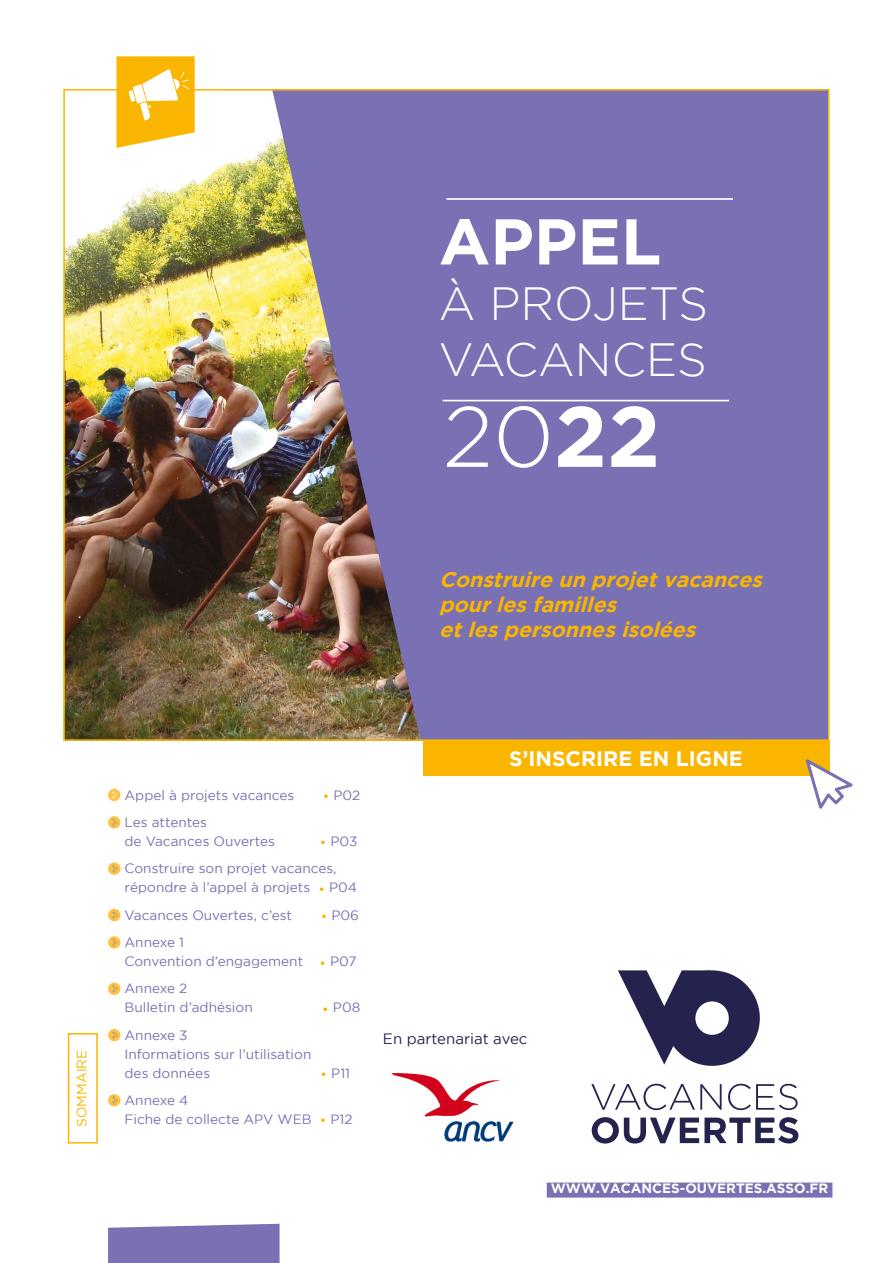
<style>
.page{position:relative;width:893px;height:1263px;background:#fff}
.page>*{position:absolute;margin:0;border:0;box-sizing:border-box;transform-origin:0 0}
.t1{font:300 85.5px "Gotham";color:#fff}
.t2{font:700 64.5px "Gotham";color:#fff}
.t3{font:300 46.5px/55.8px "Gotham";color:#fff}
.t4{font:italic 700 21px/25.2px "Gotham";color:#f9b500}
.t5{font:700 21px "Gotham";color:#fff}
.t6{font:15px "Gotham";color:#24234d}
.t7{font:13.5px/18.9px "Gotham";color:#7971b3}
.t8{font:700 13.5px "Gotham";color:#fff}
.t9{font:13.5px "Gotham";color:#f9b500}
.s1{font-weight:700}
.s2{color:#f9b500}
</style>
<div class="page">
<div style="left:226px;top:89px;width:603px;height:652px;background:#7971b3"></div>
<img style="left:66px;top:92px;width:355px;height:646px">
<svg style="left:618px;top:970px;width:142px;height:96px"></svg>
<svg style="left:591px;top:1084px;width:131px;height:26px"></svg>
<svg style="left:728px;top:1084px;width:70px;height:26px"></svg>
<svg style="left:592px;top:1117px;width:206px;height:26px"></svg>
<hr style="left:443px;top:400px;width:286px;height:1px;background:#fff">
<hr style="left:446px;top:198px;width:287px;height:2px;background:#fff">
<div style="left:68px;top:1033px;width:30px;height:110px;border:2px solid #f9b500"></div>
<svg style="left:117px;top:56px;width:78px;height:92px"></svg>
<div style="left:108px;top:1224px;width:172px;height:39px;background:#7971b3"></div>
<img style="left:391px;top:1073px;width:123px;height:69px">
<div style="left:547px;top:1182px;width:285px;height:15px;background:#7971b3"></div>
<svg style="left:108px;top:789px;width:12px;height:12px"></svg>
<svg style="left:112px;top:791px;width:6px;height:8px"></svg>
<div style="left:108px;top:816px;width:12px;height:12px;background:#fbc444;border-radius:50%"></div>
<svg style="left:112px;top:818px;width:6px;height:9px"></svg>
<svg style="left:108px;top:862px;width:12px;height:13px"></svg>
<svg style="left:112px;top:864px;width:6px;height:9px"></svg>
<div style="left:108px;top:909px;width:12px;height:12px;background:#fbc444;border-radius:50%"></div>
<svg style="left:112px;top:911px;width:6px;height:8px"></svg>
<div style="left:108px;top:936px;width:12px;height:12px;background:#fbc444;border-radius:50%"></div>
<svg style="left:112px;top:938px;width:6px;height:9px"></svg>
<svg style="left:108px;top:982px;width:12px;height:13px"></svg>
<svg style="left:112px;top:984px;width:6px;height:9px"></svg>
<div style="left:108px;top:1029px;width:12px;height:12px;background:#fbc444;border-radius:50%"></div>
<svg style="left:112px;top:1031px;width:6px;height:8px"></svg>
<div style="left:108px;top:1094px;width:12px;height:12px;background:#fbc444;border-radius:50%"></div>
<svg style="left:112px;top:1096px;width:6px;height:9px"></svg>
<div style="left:423px;top:741px;width:406px;height:35px;background:#f9b500"></div>
<svg style="left:806px;top:759px;width:47px;height:50px"></svg>
<h2 class="t2" style="left:439px;top:204px;width:224px">APPEL</h2>
<h3 class="t3" style="left:439px;top:275px;width:271px">À PROJETS<br>VACANCES</h3>
<h1 class="t1" style="left:443px;top:390px;width:219px">20<span class="s1">22</span></h1>
<h3 class="t4" style="left:439px;top:566px;width:330px">Construire un projetvacances pourlesfamilles etlespersonnesisolées</h3>
<p class="t9" style="left:74px;top:1127px;width:78px;rotate:-90deg">SOMMAIRE</p>
<p class="t7" style="left:125px;top:785px;width:171px">Appel à projets vacances</p>
<p class="t7" style="left:323px;top:785px;width:39px"><span class="s2">•</span> P02</p>
<p class="t7" style="left:125px;top:812px;width:152px">Les attentes<br>de Vacances Ouvertes</p>
<p class="t7" style="left:125px;top:827px;width:235px;line-height:27.5px;text-indent:195px"><span class="s2">•</span> P03<br>Construire son projet vacances,</p>
<p class="t7" style="left:125px;top:873px;width:234px;line-height:27.5px">répondre à l’appel à projets <span class="s2">•</span> P04<br>Vacances Ouvertes, c’est</p>
<p class="t7" style="left:321px;top:905px;width:40px"><span class="s2">•</span> P06</p>
<p class="t7" style="left:125px;top:933px;width:234px">Annexe 1<br>Convention d’engagement <span class="s2">•</span> P07</p>
<p class="t7" style="left:125px;top:979px;width:130px">Annexe 2<br>Bulletin d’adhésion</p>
<p class="t7" style="left:322px;top:998px;width:40px"><span class="s2">•</span> P08</p>
<p class="t7" style="left:125px;top:1025px;width:188px">Annexe 3<br>Informations sur l’utilisation des données</p>
<p class="t7" style="left:321px;top:1063px;width:31px"><span class="s2">•</span> P11</p>
<p class="t7" style="left:125px;top:1090px;width:230px">Annexe 4<br>Fiche de collecte APV WEB <span class="s2">•</span> P12</p>
<h3 class="t5" style="left:509px;top:746px;width:235px">S’INSCRIRE EN LIGNE</h3>
<p class="t6" style="left:383px;top:1030px;width:146px">En partenariat avec</p>
<p class="t8" style="left:551px;top:1181px;width:279px">WWW.VACANCES-OUVERTES.ASSO.FR</p>
</div>
